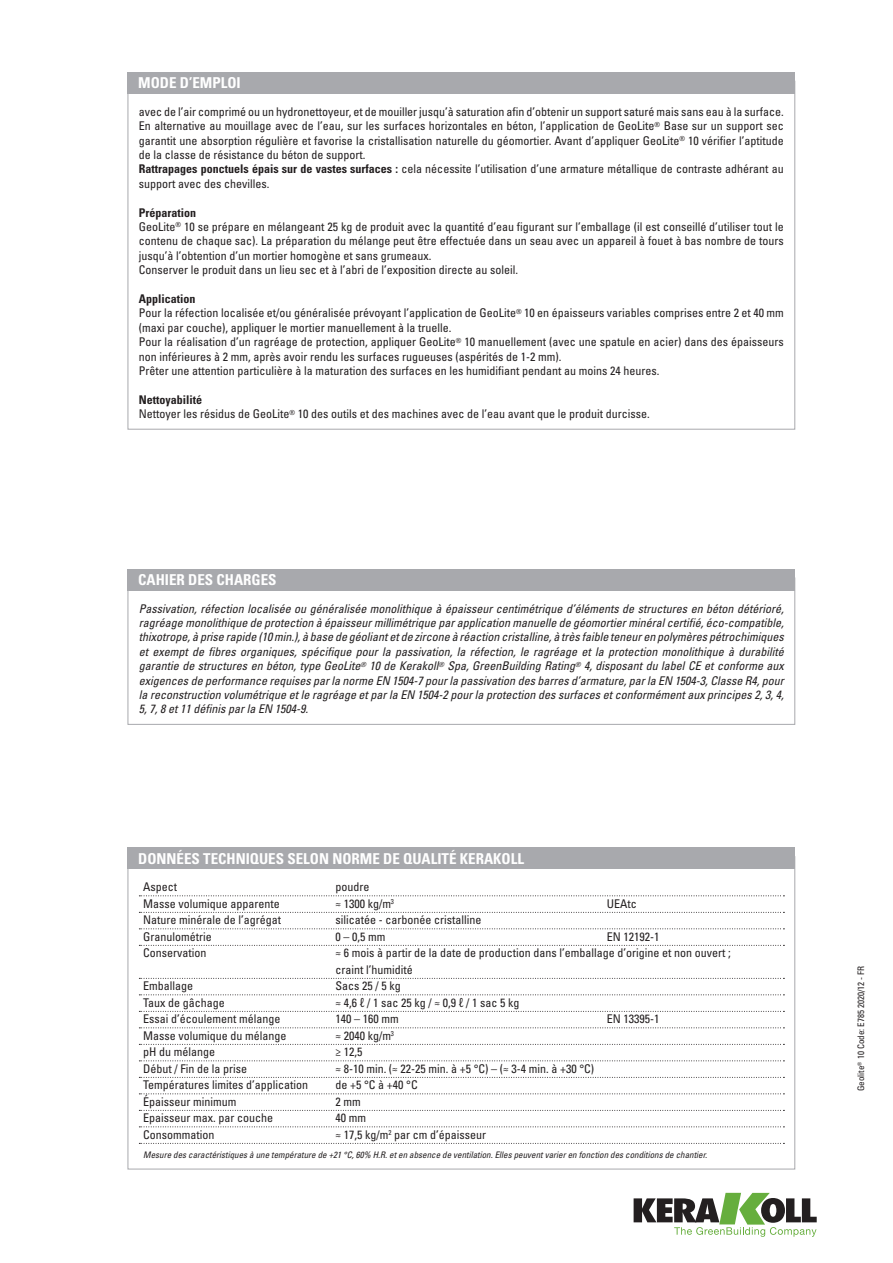
<style>
.page{position:relative;width:893px;height:1263px;background:#fff}
.page>*{position:absolute;margin:0;border:0;box-sizing:border-box;transform-origin:0 0}
.titolo_box{font:700 condensed 15px "Univers LT Std";color:#fff}
.testo_box{font:condensed 12px/14.4px "Univers LT Std";color:#231f20}
.testo_box_corsivo{font:italic condensed 12px/14.4px "Univers LT Std";color:#231f20;text-align:justify}
.tabelle_-_testo{font:condensed 12px/16.5px "Univers LT Std";color:#231f20}
.testo_box-2{font:700 condensed 12px "Univers LT Std";color:#231f20}
.tabelle_-_note{font:italic condensed 9px "Univers LT Std";color:#231f20}
.notag_eco_codice_sc{font:condensed 9px "Univers LT Std";color:#231f20}
.s1{font-weight:700}
</style>
<div class="page">
<svg style="left:634px;top:1193px;width:183px;height:44px"></svg>
<div style="left:128px;top:569px;width:667px;height:21px;background:#a8a9ad"></div>
<svg style="left:139px;top:895px;width:645px;height:1px"></svg>
<svg style="left:139px;top:912px;width:645px;height:1px"></svg>
<svg style="left:139px;top:928px;width:645px;height:1px"></svg>
<svg style="left:139px;top:945px;width:645px;height:1px"></svg>
<svg style="left:139px;top:978px;width:645px;height:1px"></svg>
<svg style="left:139px;top:994px;width:645px;height:1px"></svg>
<svg style="left:139px;top:1011px;width:645px;height:1px"></svg>
<svg style="left:139px;top:1027px;width:645px;height:1px"></svg>
<svg style="left:139px;top:1044px;width:645px;height:1px"></svg>
<svg style="left:139px;top:1060px;width:645px;height:1px"></svg>
<svg style="left:139px;top:1077px;width:645px;height:1px"></svg>
<svg style="left:139px;top:1093px;width:645px;height:1px"></svg>
<svg style="left:139px;top:1110px;width:645px;height:1px"></svg>
<svg style="left:139px;top:1126px;width:645px;height:1px"></svg>
<svg style="left:139px;top:1143px;width:645px;height:1px"></svg>
<div style="left:128px;top:848px;width:667px;height:21px;background:#a8a9ad"></div>
<div style="left:128px;top:72px;width:667px;height:22px;background:#a8a9ad"></div>
<p class="titolo_box" style="left:138px;top:74px;width:104px">MODE D’EMPLOI</p>
<p class="testo_box" style="left:139px;top:104px;width:646px;text-align:justify">avec de l’air comprimé ou un hydronettoyeur, et de mouiller jusqu’à saturation afin d’obtenir un support saturé mais sans eau à la surface.<br>En alternative au mouillage avec de l’eau, sur les surfaces horizontales en béton, l’application de GeoLite<sup>®</sup> Base sur un support sec garantit une absorption régulière et favorise la cristallisation naturelle du géomortier. Avant d’appliquer GeoLite<sup>®</sup> 10 vérifier l’aptitude de la classe de résistance du béton de support.</p>
<p class="testo_box" style="left:139px;top:162px;width:646px"><span class="s1">Rattrapages ponctuels épais sur de vastes surfaces :</span> cela nécessite l’utilisation d’une armature métallique de contraste adhérant au support avec des chevilles.</p>
<p class="testo_box-2" style="left:139px;top:205px;width:59px">Préparation</p>
<p class="testo_box" style="left:139px;top:219px;width:646px;text-align:justify">GeoLite<sup>®</sup> 10 se prépare en mélangeant 25 kg de produit avec la quantité d’eau figurant sur l’emballage (il est conseillé d’utiliser tout le contenu de chaque sac). La préparation du mélange peut être effectuée dans un seau avec un appareil à fouet à bas nombre de tours jusqu’à l’obtention d’un mortier homogène et sans grumeaux.</p>
<p class="testo_box" style="left:139px;top:263px;width:381px">Conserver le produit dans un lieu sec et à l’abri de l’exposition directe au soleil.</p>
<p class="testo_box-2" style="left:139px;top:291px;width:58px">Application</p>
<p class="testo_box" style="left:139px;top:306px;width:646px">Pour la réfection localisée et/ou généralisée prévoyant l’application de GeoLite<sup>®</sup> 10 en épaisseurs variables comprises entre 2 et 40 mm (maxi par couche), appliquer le mortier manuellement à la truelle.</p>
<p class="testo_box" style="left:139px;top:335px;width:646px">Pour la réalisation d’un ragréage de protection, appliquer GeoLite<sup>®</sup> 10 manuellement (avec une spatule en acier) dans des épaisseurs non inférieures à 2 mm, après avoir rendu les surfaces rugueuses (aspérités de 1-2 mm).</p>
<p class="testo_box" style="left:139px;top:363px;width:522px">Prêter une attention particulière à la maturation des surfaces en les humidifiant pendant au moins 24 heures.</p>
<p class="testo_box-2" style="left:139px;top:392px;width:65px">Nettoyabilité</p>
<p class="testo_box" style="left:139px;top:407px;width:512px">Nettoyer les résidus de GeoLite<sup>®</sup> 10 des outils et des machines avec de l’eau avant que le produit durcisse.</p>
<p class="titolo_box" style="left:138px;top:571px;width:140px">CAHIER DES CHARGES</p>
<p class="testo_box_corsivo" style="left:139px;top:601px;width:646px">Passivation, réfection localisée ou généralisée monolithique à épaisseur centimétrique d’éléments de structures en béton détérioré, ragréage monolithique de protection à épaisseur millimétrique par application manuelle de géomortier minéral certifié, éco-compatible, thixotrope, à prise rapide (10 min.), à base de géoliant et de zircone à réaction cristalline, à très faible teneur en polymères pétrochimiques et exempt de fibres organiques, spécifique pour la passivation, la réfection, le ragréage et la protection monolithique à durabilité garantie de structures en béton, type GeoLite<sup>®</sup> 10 de Kerakoll<sup>®</sup> Spa, GreenBuilding Rating<sup>®</sup> 4, disposant du label CE et conforme aux exigences de performance requises par la norme EN 1504-7 pour la passivation des barres d’armature, par la EN 1504-3, Classe R4, pour la reconstruction volumétrique et le ragréage et par la EN 1504-2 pour la protection des surfaces et conformément aux principes 2, 3, 4, 5, 7, 8 et 11 définis par la EN 1504-9.</p>
<p class="titolo_box" style="left:138px;top:849px;width:387px">DONNÉES TECHNIQUES SELON NORME DE QUALITÉ KERAKOLL</p>
<p class="tabelle_-_testo" style="left:143px;top:878px;width:35px">Aspect</p>
<p class="tabelle_-_testo" style="left:335px;top:878px;width:35px">poudre</p>
<p class="tabelle_-_testo" style="left:143px;top:895px;width:138px">Masse volumique apparente</p>
<p class="tabelle_-_testo" style="left:335px;top:895px;width:60px">≈ 1300 kg/m<sup>3</sup></p>
<p class="tabelle_-_testo" style="left:607px;top:895px;width:31px">UEAtc</p>
<p class="tabelle_-_testo" style="left:143px;top:911px;width:139px">Nature minérale de l’agrégat</p>
<p class="tabelle_-_testo" style="left:335px;top:911px;width:147px">silicatée - carbonée cristalline</p>
<p class="tabelle_-_testo" style="left:143px;top:928px;width:70px">Granulométrie</p>
<p class="tabelle_-_testo" style="left:335px;top:928px;width:51px">0 – 0,5 mm</p>
<p class="tabelle_-_testo" style="left:607px;top:928px;width:54px">EN 12192-1</p>
<p class="tabelle_-_testo" style="left:143px;top:944px;width:65px">Conservation</p>
<p class="tabelle_-_testo" style="left:335px;top:944px;width:397px">≈ 6 mois à partir de la date de production dans l’emballage d’origine et non ouvert ; craint l’humidité</p>
<p class="tabelle_-_testo" style="left:143px;top:977px;width:51px">Emballage</p>
<p class="tabelle_-_testo" style="left:335px;top:977px;width:67px">Sacs 25 / 5 kg</p>
<p class="tabelle_-_testo" style="left:143px;top:994px;width:83px">Taux de gâchage</p>
<p class="tabelle_-_testo" style="left:335px;top:994px;width:186px">≈ 4,6 ℓ / 1 sac 25 kg / ≈ 0,9 ℓ / 1 sac 5 kg</p>
<p class="tabelle_-_testo" style="left:143px;top:1010px;width:139px">Essai d’écoulement mélange</p>
<p class="tabelle_-_testo" style="left:335px;top:1010px;width:65px">140 – 160 mm</p>
<p class="tabelle_-_testo" style="left:607px;top:1010px;width:54px">EN 13395-1</p>
<p class="tabelle_-_testo" style="left:143px;top:1027px;width:145px">Masse volumique du mélange</p>
<p class="tabelle_-_testo" style="left:335px;top:1027px;width:60px">≈ 2040 kg/m<sup>3</sup></p>
<p class="tabelle_-_testo" style="left:143px;top:1043px;width:73px">pH du mélange</p>
<p class="tabelle_-_testo" style="left:335px;top:1043px;width:28px">≥ 12,5</p>
<p class="tabelle_-_testo" style="left:143px;top:1060px;width:105px">Début / Fin de la prise</p>
<p class="tabelle_-_testo" style="left:335px;top:1060px;width:260px">≈ 8-10 min. (≈ 22-25 min. à +5 °C) – (≈ 3-4 min. à +30 °C)</p>
<p class="tabelle_-_testo" style="left:143px;top:1076px;width:166px">Températures limites d’application</p>
<p class="tabelle_-_testo" style="left:335px;top:1076px;width:84px">de +5 °C à +40 °C</p>
<p class="tabelle_-_testo" style="left:143px;top:1093px;width:95px">Épaisseur minimum</p>
<p class="tabelle_-_testo" style="left:335px;top:1093px;width:27px">2 mm</p>
<p class="tabelle_-_testo" style="left:143px;top:1109px;width:131px">Epaisseur max. par couche</p>
<p class="tabelle_-_testo" style="left:335px;top:1109px;width:32px">40 mm</p>
<p class="tabelle_-_testo" style="left:143px;top:1126px;width:73px">Consommation</p>
<p class="tabelle_-_testo" style="left:335px;top:1126px;width:152px">≈ 17,5 kg/m<sup>2</sup> par cm d’épaisseur</p>
<p class="tabelle_-_note" style="left:143px;top:1149px;width:565px">Mesure des caractéristiques à une température de +21 °C, 60% H.R. et en absence de ventilation. Elles peuvent varier en fonction des conditions de chantier.</p>
<p class="notag_eco_codice_sc" style="left:855px;top:1091px;width:127px;rotate:-90deg">Geolite<sup>®</sup> 10 Code: E785 2020/12 - FR</p>
</div>
